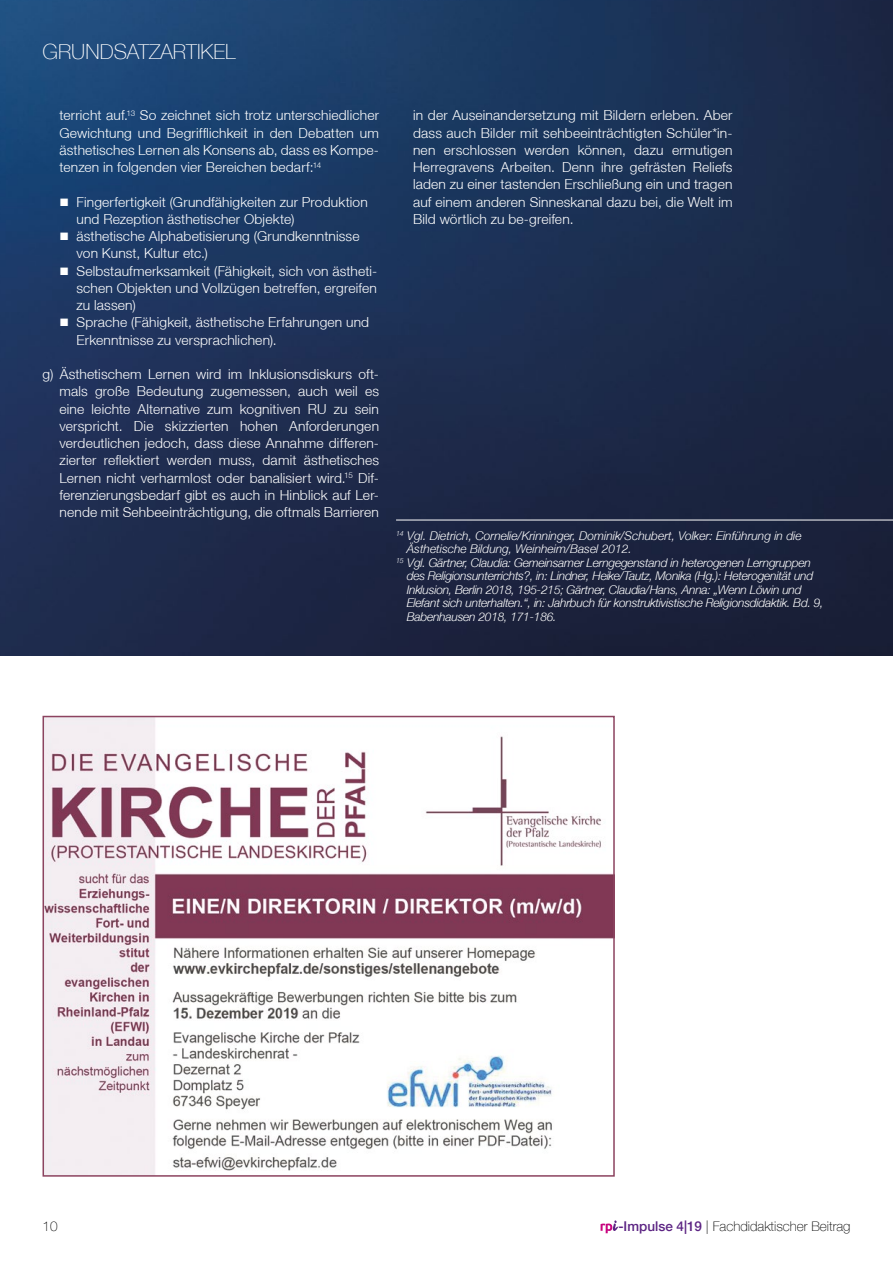
<style>
.page{position:relative;width:893px;height:1263px;background:#fff}
.page>*{position:absolute;margin:0;border:0;box-sizing:border-box;transform-origin:0 0}
.t1{font:100 21px "Helvetica Neue LT";color:#fff}
.t2{font:300 13.8px/17.2px "Helvetica Neue LT";letter-spacing:.01em;color:#fff;text-align:justify}
.t3{font:100 13.5px "Helvetica Neue LT";color:#000}
.t4{font:italic 300 12px "Helvetica Neue LT";letter-spacing:-.02em;color:#fff}
.t5{font:italic 300 12px "Helvetica Neue LT";color:#fff}
.s1{font-weight:500;color:#5c2483}
</style>
<div class="page">
<img style="left:0;top:0;width:893px;height:656px">
<hr style="left:396px;top:520px;width:497px;height:1px;background:#fff">
<svg style="left:601px;top:1220px;width:17px;height:13px"></svg>
<img style="left:46px;top:719px;width:566px;height:455px">
<div style="left:43px;top:716px;width:572px;height:461px;border:2px solid #8c4460"></div>
<h1 class="t1" style="left:43px;top:40px;width:195px">GRUNDSATZARTIKEL</h1>
<p class="t2" style="left:60px;top:107px;width:321px">terricht auf.<sup>13</sup> So zeichnet sich trotz unterschiedlicher Gewichtung und Begrifflichkeit in den Debatten um ästhetisches Lernen als Konsens ab, dass es Kompe&shy;tenzen in folgenden vier Bereichen bedarf:<sup>14</sup></p>
<p class="t2" style="left:77px;top:193px;width:293px;text-indent:-17px">■ Fingerfertigkeit (Grundfähigkeiten zur Produktion und Rezeption ästhetischer Objekte)</p>
<p class="t2" style="left:77px;top:227px;width:284px;text-indent:-17px">■ ästhetische Alphabetisierung (Grundkenntnisse von Kunst, Kultur etc.)</p>
<p class="t2" style="left:77px;top:262px;width:302px;text-indent:-17px">■ Selbstaufmerksamkeit (Fähigkeit, sich von ästheti&shy;schen Objekten und Vollzügen betreffen, ergreifen zu lassen)</p>
<p class="t2" style="left:77px;top:314px;width:294px;text-indent:-17px">■ Sprache (Fähigkeit, ästhetische Erfahrungen und<br>Erkenntnisse zu versprachlichen).</p>
<p class="t2" style="left:60px;top:365px;width:321px;text-indent:-17px">g) Ästhetischem Lernen wird im Inklusionsdiskurs oft&shy;mals große Bedeutung zugemessen, auch weil es eine leichte Alternative zum kognitiven RU zu sein verspricht. Die skizzierten hohen Anforderungen verdeutlichen jedoch, dass diese Annahme differen&shy;zierter reflektiert werden muss, damit ästhetisches Lernen nicht verharmlost oder banalisiert wird.<sup>15</sup> Dif&shy;ferenzierungsbedarf gibt es auch in Hinblick auf Ler&shy;nende mit Sehbeeinträchtigung, die oftmals Barrieren</p>
<p class="t2" style="left:413px;top:107px;width:321px">in der Auseinandersetzung mit Bildern erleben. Aber dass auch Bilder mit sehbeeinträchtigten Schüler*in&shy;nen erschlossen werden können, dazu ermutigen Herregravens Arbeiten. Denn ihre gefrästen Reliefs laden zu einer tastenden Erschließung ein und tragen auf einem anderen Sinneskanal dazu bei, die Welt im Bild wörtlich zu be-greifen.</p>
<p class="t5" style="left:396px;top:528px;width:407px"><sup>14</sup> Vgl. Dietrich, Cornelie/Krinninger, Dominik/Schubert, Volker: Einführung in die</p>
<p class="t5" style="left:407px;top:542px;width:227px">Ästhetische Bildung, Weinheim/Basel 2012.</p>
<p class="t4" style="left:396px;top:555px;width:416px"><sup>15</sup> Vgl. Gärtner, Claudia: Gemeinsamer Lerngegenstand in heterogenen Lerngruppen</p>
<p class="t4" style="left:407px;top:569px;width:408px">des Religionsunterrichts?, in: Lindner, Heike/Tautz, Monika (Hg.): Heterogenität und</p>
<p class="t4" style="left:407px;top:582px;width:397px">Inklusion, Berlin 2018, 195-215; Gärtner, Claudia/Hans, Anna: „Wenn Löwin und</p>
<p class="t4" style="left:407px;top:596px;width:418px">Elefant sich unterhalten.“, in: Jahrbuch für konstruktivistische Religionsdidaktik. Bd. 9,</p>
<p class="t4" style="left:407px;top:609px;width:151px">Babenhausen 2018, 171-186.</p>
<p class="t3" style="left:43px;top:1218px;width:17px">10</p>
<p class="t3" style="left:618px;top:1218px;width:234px"><span class="s1">-Impulse 4|19</span> | Fachdidaktischer Beitrag</p>
</div>
